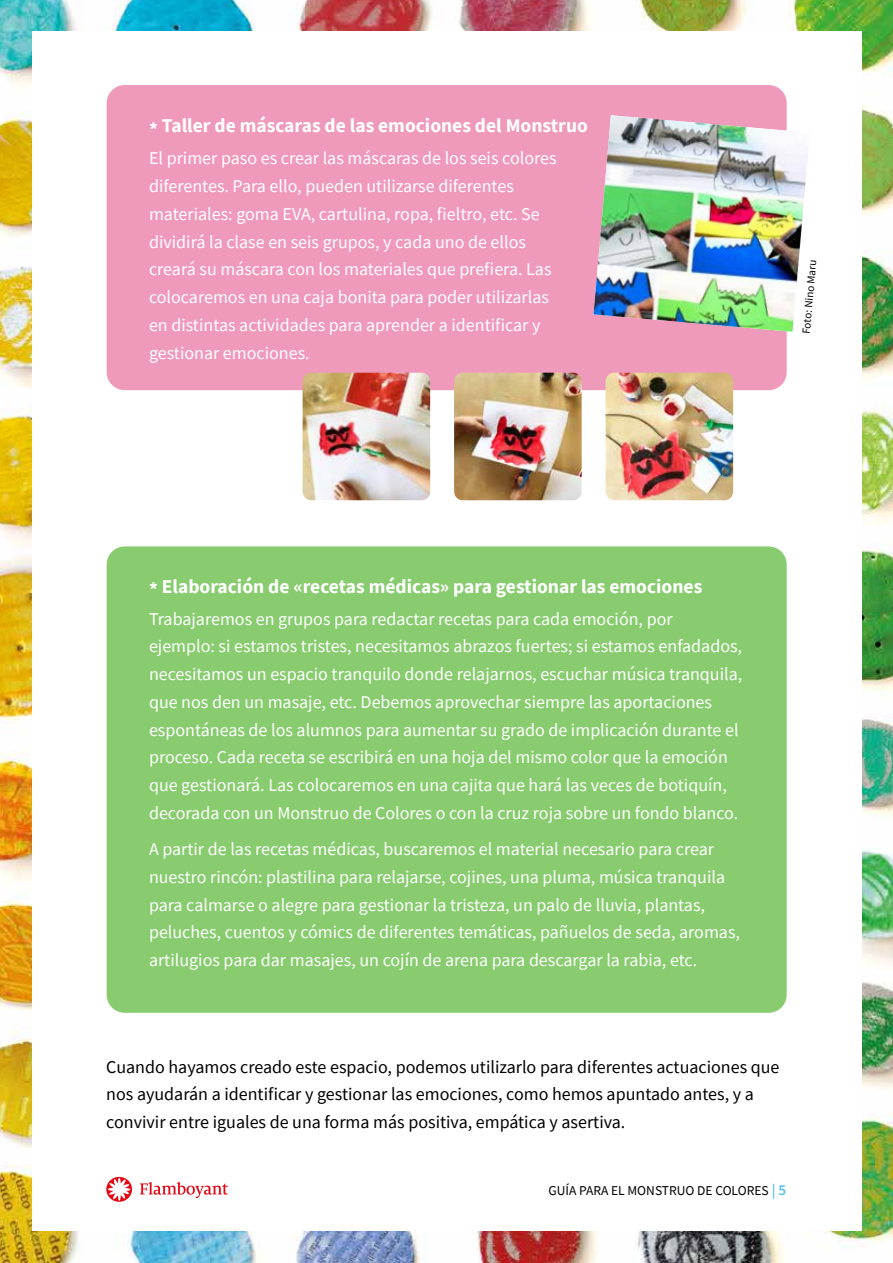
<style>
.page{position:relative;width:893px;height:1263px;background:#fff}
.page>*{position:absolute;margin:0;border:0;box-sizing:border-box;transform-origin:0 0}
.t1{font:700 19.5px "Source Sans Pro";color:#fff}
.t2{font:18px/27.8px "Source Sans Pro";color:#fff}
.t3{font:18px/27.8px "Source Sans Pro";color:#000}
.t4{font:13.5px "Source Sans Pro";color:#000}
.t5{font:11.25px "Source Sans Pro";color:#000}
.s1{font-weight:600;font-size:15px;color:#54c0e8}
</style>
<div class="page">
<img style="left:0;top:0;width:893px;height:1263px">
<div style="left:32px;top:32px;width:829px;height:1199px;background:#fff"></div>
<div style="left:107px;top:85px;width:680px;height:305px;background:#ef9aba;border-radius:18px"></div>
<div style="left:107px;top:546px;width:680px;height:467px;background:#88cc6f;border-radius:18px"></div>
<img style="left:303px;top:373px;width:127px;height:127px">
<img style="left:454px;top:373px;width:128px;height:127px">
<img style="left:606px;top:373px;width:127px;height:127px">
<svg style="left:140px;top:1182px;width:88px;height:16px"></svg>
<svg style="left:106px;top:1177px;width:26px;height:25px"></svg>
<svg style="left:108px;top:1178px;width:22px;height:23px"></svg>
<img style="left:593px;top:115px;width:215px;height:217px">
<p class="t1" style="left:149px;top:113px;width:440px">* Taller de máscaras de las emociones del Monstruo</p>
<p class="t2" style="left:149px;top:144px;width:409px">El primer paso es crear las máscaras de los seis colores diferentes. Para ello, pueden utilizarse diferentes materiales: goma EVA, cartulina, ropa, fieltro, etc. Se dividirá la clase en seis grupos, y cada uno de ellos creará su máscara con los materiales que prefiera. Las colocaremos en una caja bonita para poder utilizarlas en distintas actividades para aprender a identificar y gestionar emociones.</p>
<p class="t5" style="left:799px;top:333px;width:76px;rotate:-85deg">Foto: Nino Maru</p>
<p class="t1" style="left:149px;top:573px;width:555px">* Elaboración de «recetas médicas» para gestionar las emociones</p>
<p class="t2" style="left:149px;top:605px;width:595px">Trabajaremos en grupos para redactar recetas para cada emoción, por ejemplo: si estamos tristes, necesitamos abrazos fuertes; si estamos enfadados, necesitamos un espacio tranquilo donde relajarnos, escuchar música tranquila, que nos den un masaje, etc. Debemos aprovechar siempre las aportaciones espontáneas de los alumnos para aumentar su grado de implicación durante el proceso. Cada receta se escribirá en una hoja del mismo color que la emoción que gestionará. Las colocaremos en una cajita que hará las veces de botiquín, decorada con un Monstruo de Colores o con la cruz roja sobre un fondo blanco.</p>
<p class="t2" style="left:149px;top:835px;width:592px">A partir de las recetas médicas, buscaremos el material necesario para crear nuestro rincón: plastilina para relajarse, cojines, una pluma, música tranquila para calmarse o alegre para gestionar la tristeza, un palo de lluvia, plantas, peluches, cuentos y cómics de diferentes temáticas, pañuelos de seda, aromas, artilugios para dar masajes, un cojín de arena para descargar la rabia, etc.</p>
<p class="t3" style="left:106px;top:1052px;width:675px">Cuando hayamos creado este espacio, podemos utilizarlo para diferentes actuaciones que nos ayudarán a identificar y gestionar las emociones, como hemos apuntado antes, y a convivir entre iguales de una forma más positiva, empática y asertiva.</p>
<p class="t4" style="left:548px;top:1182px;width:239px">GUÍA PARA EL MONSTRUO DE COLORES <span class="s1">| 5</span></p>
</div>
